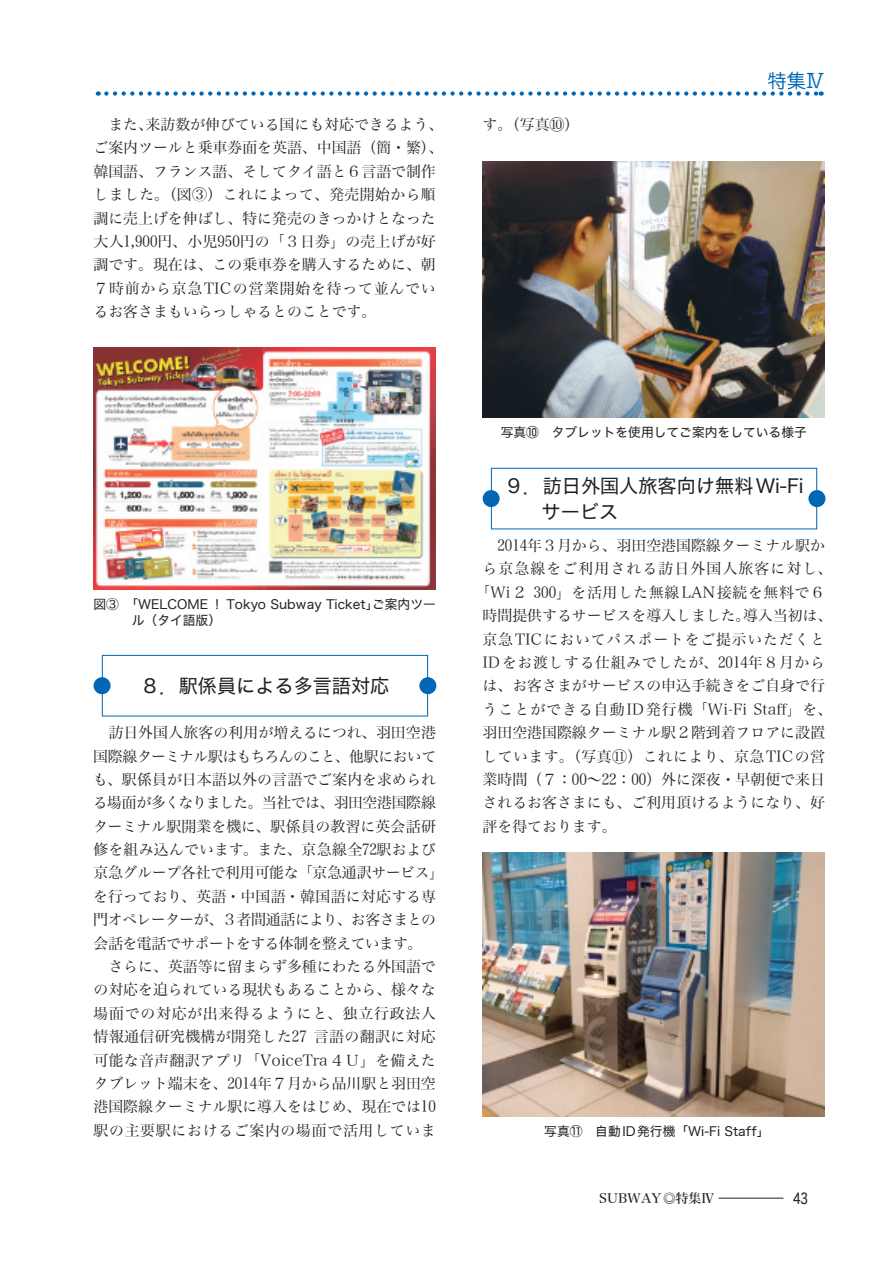
<style>
.page{position:relative;width:893px;height:1263px;background:#fff}
.page>*{position:absolute;margin:0;border:0;box-sizing:border-box;transform-origin:0 0}
.t1{font:19.2px "Hiragino Kaku W4 90 ms RKSJ H";color:#231f20}
.t2{font:19.2px "Jun 201 Pro Regular 90 msp RKSJ H";color:#0166b3}
.t3{font:14.85px/23.4px "Hiragino Min W3 90 ms RKSJ H";color:#231f20}
.t4{font:14.85px "Hiragino Min W3 90 ms RKSJ H";letter-spacing:.07em;color:#231f20}
.t5{font:14.85px "Hiragino Min W3 90 ms RKSJ H";letter-spacing:.04em;color:#231f20}
.t6{font:14.85px "Hiragino Min W3 90 ms RKSJ H";letter-spacing:.045em;color:#231f20}
.t7{font:14.85px "Hiragino Min W3 90 ms RKSJ H";letter-spacing:.03em;color:#231f20}
.t8{font:14.85px "Hiragino Min W3 90 ms RKSJ H";letter-spacing:.055em;color:#231f20}
.t9{font:14.85px "Hiragino Min W3 90 ms RKSJ H";letter-spacing:.075em;color:#231f20}
.t10{font:14.85px "Hiragino Kaku W4 90 ms RKSJ H";color:#231f20}
.t11{font:12.75px/15.9px "Hiragino Kaku W4 90 msp RKSJ H";color:#231f20}
.t12{font:12.75px "Hiragino Kaku W4 90 ms RKSJ H";color:#231f20}
.t13{font:12.75px "Hiragino Min W5 90 msp RKSJ H";color:#231f20}
.s1{font-family:"Hiragino Min W3 90 msp RKSJ H"}
.s2{font-family:"Hiragino Kaku W4 90 ms RKSJ H"}
.s3{font-family:"Hiragino Kaku W4 90 msp RKSJ H"}
</style>
<div class="page">
<hr style="left:719px;top:1198px;width:64px;height:1px;background:#231f20">
<img style="left:94px;top:347px;width:342px;height:242px">
<div style="left:102px;top:655px;width:326px;height:61px;border:1px solid #0166b3"></div>
<div style="left:94px;top:677px;width:17px;height:17px;background:#0166b3;border-radius:50%"></div>
<div style="left:419px;top:677px;width:17px;height:17px;background:#0166b3;border-radius:50%"></div>
<img style="left:483px;top:161px;width:342px;height:256px">
<div style="left:491px;top:468px;width:326px;height:61px;border:1px solid #0166b3"></div>
<div style="left:483px;top:490px;width:17px;height:17px;background:#0166b3;border-radius:50%"></div>
<div style="left:808px;top:490px;width:17px;height:17px;background:#0166b3;border-radius:50%"></div>
<img style="left:483px;top:852px;width:342px;height:264px">
<svg style="left:106px;top:91px;width:716px;height:5px"></svg>
<p class="t3" style="left:94px;top:113px;width:351px">　また、来訪数が伸びている国にも対応できるよう、ご案内ツールと乗車券面を英語、中国語（簡・繁）、韓国語、フランス語、そしてタイ語と６言語で制作しました。（図③）これによって、発売開始から順調に売上げを伸ばし、特に発売のきっかけとなった大人1<span class="s1">,</span>900円、小児950円の「３日券」の売上げが好調です。現在は、この乗車券を購入するために、朝<br>７時前から京急<span class="s1">TIC</span>の営業開始を待って並んでいるお客さまもいらっしゃるとのことです。</p>
<p class="t11" style="left:132px;top:597px;width:306px;text-indent:-38px"><span class="s2">図③　「</span>WELCOME <span class="s2">！</span> Tokyo Subway Ticket<span class="s2">」ご案内ツール（タイ語版）</span></p>
<p class="t1" style="left:141px;top:676px;width:250px">８．駅係員による多言語対応</p>
<p class="t3" style="left:93px;top:721px;width:352px">　訪日外国人旅客の利用が増えるにつれ、羽田空港国際線ターミナル駅はもちろんのこと、他駅においても、駅係員が日本語以外の言語でご案内を求められる場面が多くなりました。当社では、羽田空港国際線ターミナル駅開業を機に、駅係員の教習に英会話研修を組み込んでいます。また、京急線全72駅および京急グループ各社で利用可能な「京急通訳サービス」を行っており、英語・中国語・韓国語に対応する専門オペレーターが、３者間通話により、お客さまとの会話を電話でサポートをする体制を整えています。<br>　さらに、英語等に留まらず多種にわたる外国語での対応を迫られている現状もあることから、様々な場面での対応が出来得るようにと、独立行政法人情報通信研究機構が開発した27 言語の翻訳に対応可能な音声翻訳アプリ「<span class="s1">VoiceTra</span>４Ｕ」を備えたタブレット端末を、2014年７月から品川駅と羽田空港国際線ターミナル駅に導入をはじめ、現在では10駅の主要駅におけるご案内の場面で活用していま</p>
<p class="t3" style="left:483px;top:113px;width:98px">す。（写真⑩）</p>
<p class="t2" style="left:767px;top:74px;width:59px">特集Ⅳ</p>
<p class="t12" style="left:501px;top:426px;width:308px">写真⑩　タブレットを使用してご案内をしている様子</p>
<p class="t1" style="left:504px;top:476px;width:301px">９．訪日外国人旅客向け無料<span class="s3">Wi-Fi</span></p>
<p class="t3" style="left:483px;top:534px;width:344px">　2014年３月から、羽田空港国際線ターミナル駅か</p>
<p class="t9" style="left:483px;top:561px;width:351px">ら京急線をご利用される訪日外国人旅客に対し、</p>
<p class="t5" style="left:475px;top:585px;width:351px">「<span class="s1">Wi</span>２ 300」を活用した無線<span class="s1">LAN</span>接続を無料で６</p>
<p class="t3" style="left:483px;top:604px;width:351px">時間提供するサービスを導入しました。導入当初は、</p>
<p class="t8" style="left:483px;top:631px;width:344px">京急<span class="s1">TIC</span>においてパスポートをご提示いただくと</p>
<p class="t6" style="left:483px;top:655px;width:344px"><span class="s1">ID</span>をお渡しする仕組みでしたが、2014年８月から</p>
<p class="t3" style="left:483px;top:674px;width:344px">は、お客さまがサービスの申込手続きをご自身で行</p>
<p class="t4" style="left:483px;top:702px;width:351px">うことができる自動<span class="s1">ID</span>発行機「<span class="s1">Wi-Fi Staff</span>」を、</p>
<p class="t3" style="left:483px;top:721px;width:344px">羽田空港国際線ターミナル駅２階到着フロアに設置</p>
<p class="t7" style="left:483px;top:748px;width:344px">しています。（写真⑪）これにより、京急<span class="s1">TIC</span>の営</p>
<p class="t3" style="left:483px;top:768px;width:344px">業時間（７：00～22：00）外に深夜・早朝便で来日</p>
<p class="t3" style="left:483px;top:791px;width:344px">されるお客さまにも、ご利用頂けるようになり、好</p>
<p class="t3" style="left:483px;top:815px;width:135px">評を得ております。</p>
<p class="t11" style="left:544px;top:1124px;width:227px"><span class="s2">写真⑪　自動</span>ID<span class="s2">発行機「</span>Wi-Fi Staff<span class="s2">」</span></p>
<p class="t13" style="left:599px;top:1192px;width:117px">SUBWAY◎特集Ⅳ</p>
<p class="t10" style="left:793px;top:1191px;width:16px">43</p>
</div>
